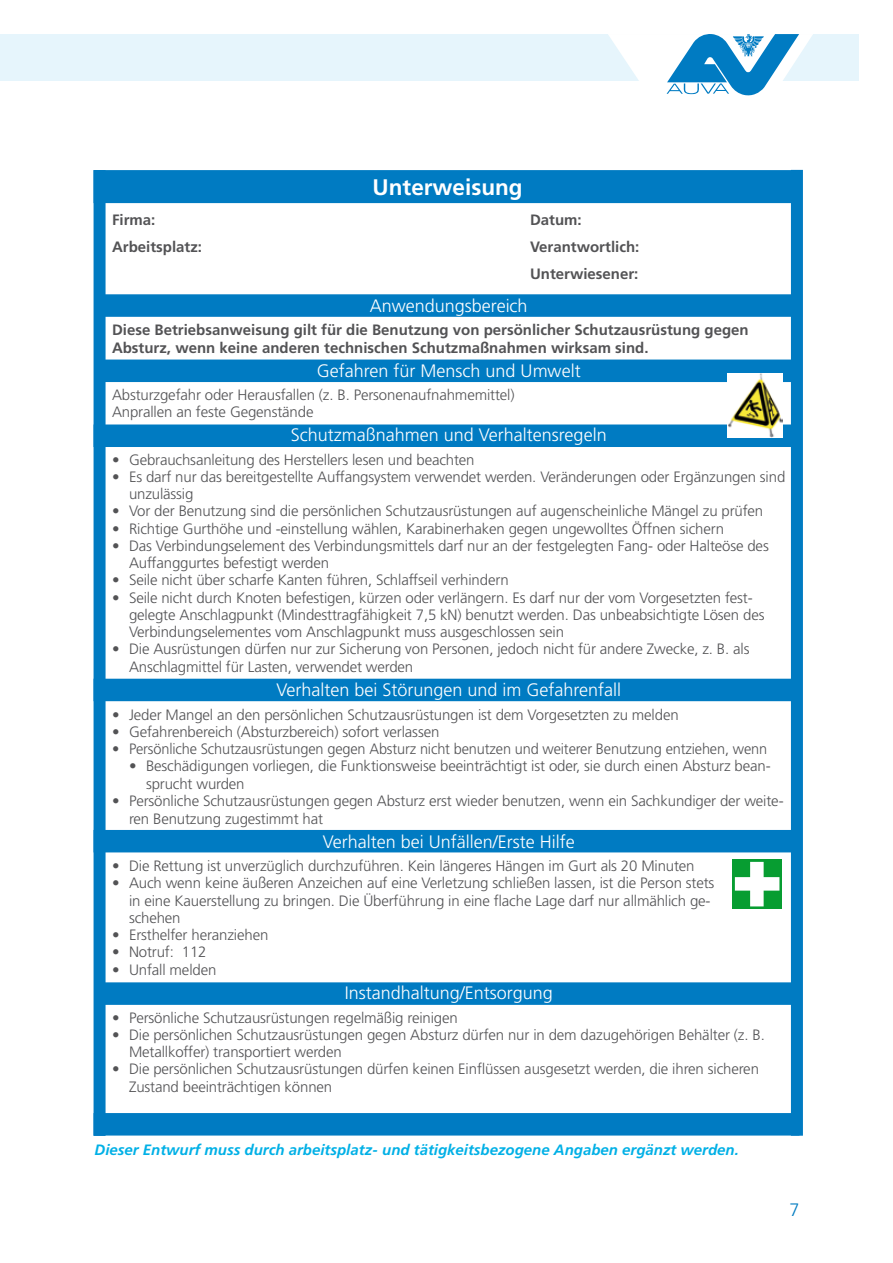
<style>
.page{position:relative;width:893px;height:1263px;background:#fff}
.page>*{position:absolute;margin:0;border:0;box-sizing:border-box;transform-origin:0 0}
.t1{font:700 22.5px "Frutiger LT Std";color:#fff}
.t2{font:300 18px "Frutiger LT Std";color:#fff}
.t3{font:300 18px "Frutiger LT Std";color:#007bc0}
.t4{font:300 15px/17.2px "Frutiger LT Std";letter-spacing:-.01em;color:#535355}
.t5{font:700 15px/27px "Frutiger LT Std";color:#535355}
.t6{font:italic 700 15px "Frutiger LT Std";color:#00b0e6}
</style>
<div class="page">
<div style="left:0;top:34px;width:859px;height:47px;background:#e6f5fc"></div>
<div style="left:94px;top:424px;width:705px;height:23px;background:#007bc2"></div>
<div style="left:96px;top:360px;width:706px;height:22px;background:#007bc2"></div>
<div style="left:94px;top:982px;width:706px;height:23px;background:#007bc2"></div>
<div style="left:94px;top:170px;width:705px;height:33px;background:#007bc2"></div>
<div style="left:96px;top:294px;width:706px;height:23px;background:#007bc2"></div>
<div style="left:94px;top:679px;width:705px;height:22px;background:#007bc2"></div>
<div style="left:94px;top:830px;width:705px;height:22px;background:#007bc2"></div>
<div style="left:94px;top:1113px;width:705px;height:22px;background:#007bc2"></div>
<div style="left:94px;top:170px;width:12px;height:966px;background:#007bc2"></div>
<div style="left:791px;top:170px;width:12px;height:966px;background:#007bc2"></div>
<div style="left:732px;top:859px;width:50px;height:50px;background:#079d31"></div>
<div style="left:750px;top:862px;width:14px;height:44px;background:#fff"></div>
<img style="left:728px;top:373px;width:54px;height:64px">
<div style="left:735px;top:877px;width:44px;height:14px;background:#fff"></div>
<svg style="left:608px;top:34px;width:205px;height:62px"></svg>
<p class="t5" style="left:112px;top:206px;width:92px">Firma:<br>Arbeitsplatz:</p>
<h1 class="t1" style="left:373px;top:174px;width:152px">Unterweisung</h1>
<p class="t5" style="left:530px;top:206px;width:111px">Datum:<br>Verantwortlich:<br>Unterwiesener:</p>
<p class="t2" style="left:370px;top:296px;width:159px">Anwendungsbereich</p>
<p class="t5" style="left:112px;top:322px;width:638px;line-height:17.2px">Diese Betriebsanweisung gilt für die Benutzung von persönlicher Schutzausrüstung gegen<br>Absturz, wenn keine anderen technischen Schutzmaßnahmen wirksam sind.</p>
<p class="t2" style="left:317px;top:360px;width:265px">Gefahren für Mensch und Umwelt</p>
<p class="t4" style="left:112px;top:386px;width:404px">Absturzgefahr oder Herausfallen (z. B. Personenaufnahmemittel)<br>Anprallen an feste Gegenstände</p>
<p class="t2" style="left:291px;top:425px;width:317px">Schutzmaßnahmen und Verhaltensregeln</p>
<p class="t4" style="left:112px;top:451px;width:364px">• Gebrauchsanleitung des Herstellers lesen und beachten</p>
<p class="t4" style="left:129px;top:468px;width:658px;text-indent:-17px">• Es darf nur das bereitgestellte Auffangsystem verwendet werden. Veränderungen oder Ergänzungen sind unzulässig</p>
<p class="t4" style="left:112px;top:503px;width:653px">• Vor der Benutzung sind die persönlichen Schutzausrüstungen auf augenscheinliche Mängel zu prüfen</p>
<p class="t4" style="left:112px;top:520px;width:614px">• Richtige Gurthöhe und -einstellung wählen, Karabinerhaken gegen ungewolltes Öffnen sichern</p>
<p class="t4" style="left:129px;top:537px;width:641px;text-indent:-17px">• Das Verbindungselement des Verbindungsmittels darf nur an der festgelegten Fang- oder Halteöse des<br>Auffanggurtes befestigt werden</p>
<p class="t4" style="left:112px;top:572px;width:398px">• Seile nicht über scharfe Kanten führen, Schlaffseil verhindern</p>
<p class="t4" style="left:129px;top:589px;width:637px;text-indent:-17px">• Seile nicht durch Knoten befestigen, kürzen oder verlängern. Es darf nur der vom Vorgesetzten fest&shy;gelegte Anschlagpunkt (Mindesttragfähigkeit 7,5 kN) benutzt werden. Das unbeabsichtigte Lösen des<br>Verbindungselementes vom Anschlagpunkt muss ausgeschlossen sein</p>
<p class="t4" style="left:129px;top:640px;width:622px;line-height:18px;text-indent:-17px">• Die Ausrüstungen dürfen nur zur Sicherung von Personen, jedoch nicht für andere Zwecke, z. B. als<br>Anschlagmittel für Lasten, verwendet werden</p>
<p class="t2" style="left:276px;top:680px;width:346px">Verhalten bei Störungen und im Gefahrenfall</p>
<p class="t4" style="left:112px;top:706px;width:568px">• Jeder Mangel an den persönlichen Schutzausrüstungen ist dem Vorgesetzten zu melden</p>
<p class="t4" style="left:112px;top:723px;width:329px">• Gefahrenbereich (Absturzbereich) sofort verlassen</p>
<p class="t4" style="left:112px;top:740px;width:657px">• Persönliche Schutzausrüstungen gegen Absturz nicht benutzen und weiterer Benutzung entziehen, wenn</p>
<p class="t4" style="left:146px;top:758px;width:626px;text-indent:-17px">• Beschädigungen vorliegen, die Funktionsweise beeinträchtigt ist oder, sie durch einen Absturz bean&shy;sprucht wurden</p>
<p class="t4" style="left:129px;top:792px;width:656px;line-height:18px;text-indent:-17px">• Persönliche Schutzausrüstungen gegen Absturz erst wieder benutzen, wenn ein Sachkundiger der weite&shy;ren Benutzung zugestimmt hat</p>
<p class="t2" style="left:323px;top:831px;width:254px">Verhalten bei Unfällen/Erste Hilfe</p>
<p class="t4" style="left:112px;top:857px;width:584px">• Die Rettung ist unverzüglich durchzuführen. Kein längeres Hängen im Gurt als 20 Minuten</p>
<p class="t4" style="left:129px;top:875px;width:587px;text-indent:-17px">• Auch wenn keine äußeren Anzeichen auf eine Verletzung schließen lassen, ist die Person stets in eine Kauerstellung zu bringen. Die Überführung in eine flache Lage darf nur allmählich ge&shy;schehen</p>
<p class="t4" style="left:112px;top:926px;width:158px">• Ersthelfer heranziehen</p>
<p class="t4" style="left:112px;top:944px;width:96px">• Notruf: 112</p>
<p class="t4" style="left:112px;top:962px;width:106px">• Unfall melden</p>
<p class="t2" style="left:345px;top:983px;width:210px">Instandhaltung/Entsorgung</p>
<p class="t4" style="left:112px;top:1009px;width:347px">• Persönliche Schutzausrüstungen regelmäßig reinigen</p>
<p class="t4" style="left:129px;top:1026px;width:637px;text-indent:-17px">• Die persönlichen Schutzausrüstungen gegen Absturz dürfen nur in dem dazugehörigen Behälter (z. B.<br>Metallkoffer) transportiert werden</p>
<p class="t4" style="left:129px;top:1061px;width:631px;text-indent:-17px">• Die persönlichen Schutzausrüstungen dürfen keinen Einflüssen ausgesetzt werden, die ihren sicheren<br>Zustand beeinträchtigen können</p>
<p class="t6" style="left:95px;top:1141px;width:646px">Dieser Entwurf muss durch arbeitsplatz- und tätigkeitsbezogene Angaben ergänzt werden.</p>
<p class="t3" style="left:789px;top:1200px;width:12px">7</p>
</div>
